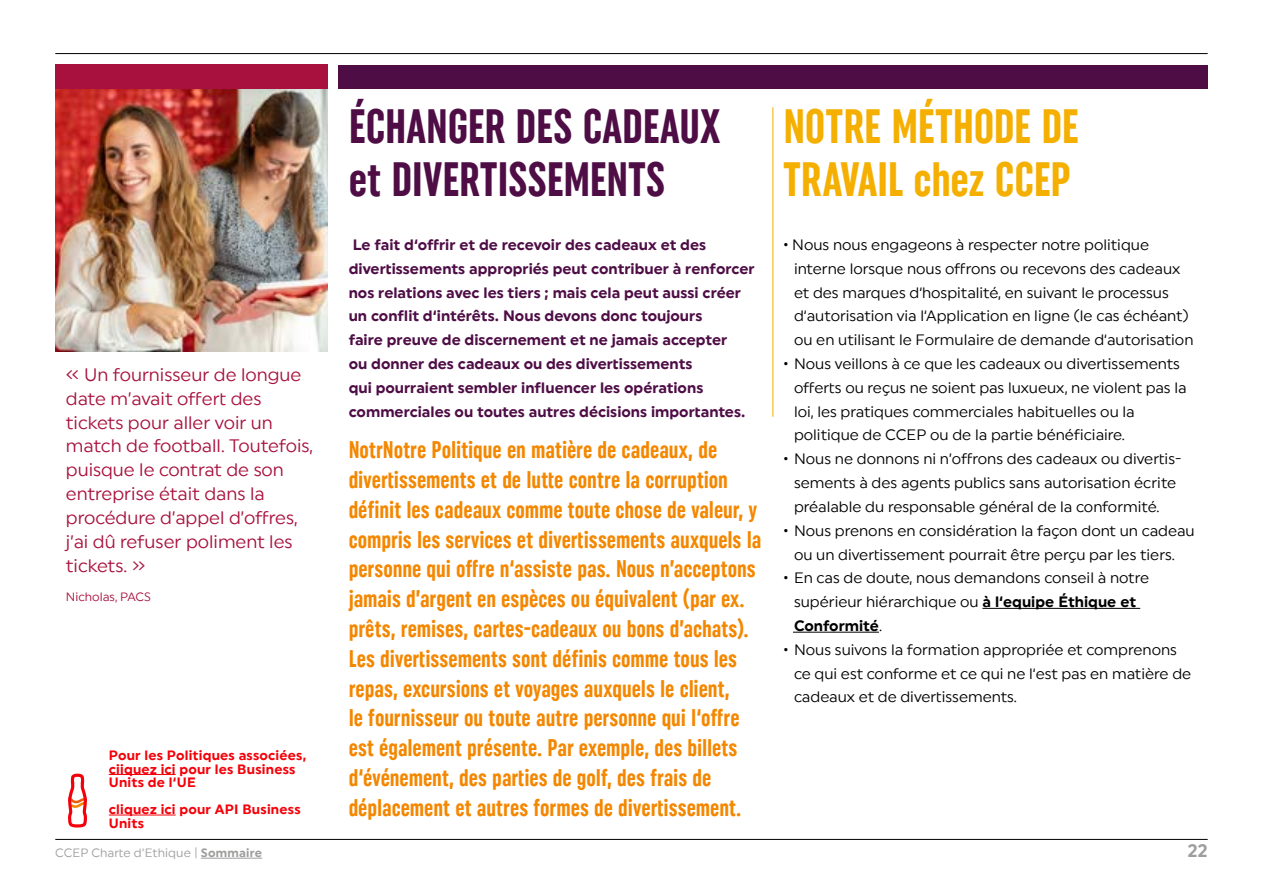
<style>
.page{position:relative;width:1263px;height:893px;background:#fff}
.page>*{position:absolute;margin:0;border:0;box-sizing:border-box;transform-origin:0 0}
.t1{font:48px/53.6px "Uniform Extra Condensed 3";color:#4e0d45}
.t2{font:48px/53.6px "Uniform Extra Condensed 3";letter-spacing:-.005em;color:#f4af00}
.t3{font:24px/29.7px "Uniform Extra Condensed 3";color:#f48700}
.t4{font:18px/23.9px "Uniform Regular 3";color:#a8113e}
.t5{font:18px "Uniform Regular 2";color:#9d9d9c}
.t6{font:15px/23.9px "Uniform Regular 3";color:#000}
.t7{font:15px/23.9px "Uniform Regular 2";color:#4e0d45}
.t8{font:15px "Uniform Regular 2";color:#000}
.t9{font:13.5px/13.5px "Uniform Regular 2";letter-spacing:.015em;color:#f40009}
.t10{font:12px "Uniform Regular 3";letter-spacing:.01em;color:#9d9d9c}
.t11{font:12px "Uniform Regular 3";color:#a8113e}
.s1{font-family:"Uniform Regular 2"}
.s2{font-family:"Uniform Regular 3"}
</style>
<div class="page">
<img style="left:55px;top:89px;width:272px;height:262px">
<hr style="left:55px;top:53px;width:1153px;height:1px;background:#000">
<hr style="left:55px;top:839px;width:1153px;height:1px;background:#000">
<hr style="left:982px;top:608px;width:158px;height:1px;background:#000">
<hr style="left:783px;top:632px;width:96px;height:1px;background:#000">
<hr style="left:773px;top:107px;width:1px;height:310px;background:#f4af00">
<div style="left:55px;top:65px;width:272px;height:24px;background:#a8113e"></div>
<div style="left:338px;top:65px;width:870px;height:24px;background:#4e0d45"></div>
<div style="left:779px;top:622px;width:13px;height:18px;background:#fff"></div>
<hr style="left:201px;top:858px;width:61px;height:1px;background:#9d9d9c">
<svg style="left:66px;top:773px;width:24px;height:67px"></svg>
<hr style="left:109px;top:774px;width:67px;height:1px;background:#f40009">
<hr style="left:109px;top:815px;width:67px;height:1px;background:#f40009">
<p class="t4" style="left:66px;top:362px;width:249px">« Un fournisseur de longue date m’avait offert des tickets pour aller voir un match de football. Toutefois, puisque le contrat de son entreprise était dans la procédure d’appel d’offres, j’ai dû refuser poliment les tickets. »</p>
<p class="t11" style="left:66px;top:590px;width:87px">Nicholas, PACS</p>
<p class="t9" style="left:109px;top:748px;width:199px">Pour les Politiques associées, ciiquez ici pour les Business<br>Units de l‘UE</p>
<p class="t9" style="left:109px;top:802px;width:193px">cliquez ici pour API Business<br>Units</p>
<p class="t10" style="left:55px;top:846px;width:208px">CCEP Charte d’Ethique | <span class="s1">Sommaire</span></p>
<h1 class="t1" style="left:349px;top:99px;width:373px">ÉCHANGER DES CADEAUX et DIVERTISSEMENTS</h1>
<p class="t7" style="left:349px;top:233px;width:408px">Le fait d‘offrir et de recevoir des cadeaux et des divertissements appropriés peut contribuer à renforcer nos relations avec les tiers ; mais cela peut aussi créer un conflit d‘intérêts. Nous devons donc toujours<br>faire preuve de discernement et ne jamais accepter<br>ou donner des cadeaux ou des divertissements<br>qui pourraient sembler influencer les opérations commerciales ou toutes autres décisions importantes.</p>
<p class="t3" style="left:349px;top:435px;width:414px">NotrNotre Politique en matière de cadeaux, de divertissements et de lutte contre la corruption définit les cadeaux comme toute chose de valeur, y compris les services et divertissements auxquels la personne qui offre n‘assiste pas. Nous n’acceptons jamais d’argent en espèces ou équivalent (par ex. prêts, remises, cartes-cadeaux ou bons d’achats).<br>Les divertissements sont définis comme tous les repas, excursions et voyages auxquels le client,<br>le fournisseur ou toute autre personne qui l‘offre est également présente. Par exemple, des billets d‘événement, des parties de golf, des frais de déplacement et autres formes de divertissement.</p>
<h1 class="t2" style="left:783px;top:99px;width:297px">NOTRE MÉTHODE DE<br>TRAVAIL chez CCEP</h1>
<p class="t6" style="left:794px;top:233px;width:401px;text-indent:-10px">• Nous nous engageons à respecter notre politique interne lorsque nous offrons ou recevons des cadeaux et des marques d‘hospitalité, en suivant le processus d‘autorisation via l‘Application en ligne (le cas échéant) ou en utilisant le Formulaire de demande d‘autorisation</p>
<p class="t6" style="left:794px;top:352px;width:394px;text-indent:-10px">• Nous veillons à ce que les cadeaux ou divertissements offerts ou reçus ne soient pas luxueux, ne violent pas la loi, les pratiques commerciales habituelles ou la politique de CCEP ou de la partie bénéficiaire.</p>
<p class="t6" style="left:794px;top:447px;width:389px;text-indent:-10px">• Nous ne donnons ni n’offrons des cadeaux ou divertis&shy;sements à des agents publics sans autorisation écrite préalable du responsable général de la conformité.</p>
<p class="t6" style="left:794px;top:518px;width:402px;text-indent:-10px">• Nous prenons en considération la façon dont un cadeau ou un divertissement pourrait être perçu par les tiers.</p>
<p class="t6" style="left:783px;top:566px;width:367px;text-align:center">• En cas de doute, nous demandons conseil à notre supérieur hiérarchique ou <span class="s1">à l‘equipe Éthique et</span></p>
<p class="t8" style="left:794px;top:617px;width:90px">Conformité<span class="s2">.</span></p>
<p class="t6" style="left:794px;top:637px;width:399px;text-indent:-10px">• Nous suivons la formation appropriée et comprenons ce qui est conforme et ce qui ne l‘est pas en matière de cadeaux et de divertissements.</p>
<p class="t5" style="left:1187px;top:840px;width:22px">22</p>
</div>
